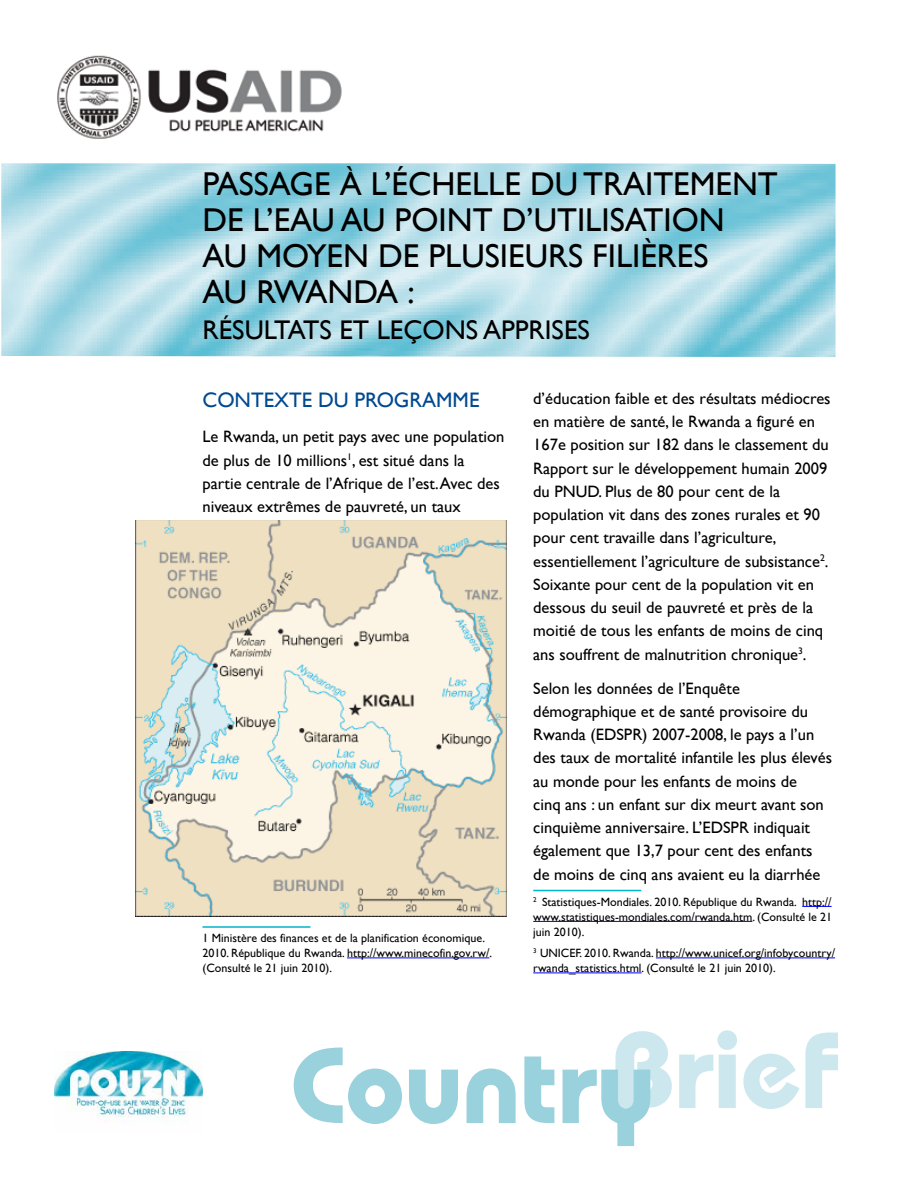
<style>
.page{position:relative;width:918px;height:1188px;background:#fff}
.page>*{position:absolute;margin:0;border:0;box-sizing:border-box;transform-origin:0 0}
.t1{font:700 108px "Bauhaus IT Cby BT";color:#99d1dc}
.t2{font:33px/36px "Gill Sans";color:#000}
.t3{font:27px "Gill Sans";color:#000}
.t4{font:21px "Gill Sans";color:#004990}
.t5{font:16.5px/23.2px "Gill Sans";color:#000}
.t6{font:12px/15px "Gill Sans";color:#000}
.s1{color:#cce8ee}
</style>
<div class="page">
<img style="left:54px;top:1051px;width:148px;height:72px">
<img style="left:57px;top:55px;width:285px;height:84px">
<img style="left:1px;top:163px;width:835px;height:194px">
<hr style="left:202px;top:926px;width:108px;height:2px;background:#00b5cc">
<hr style="left:347px;top:958px;width:142px;height:1px;background:#00f">
<hr style="left:533px;top:890px;width:108px;height:1px;background:#00b5cc">
<hr style="left:802px;top:906px;width:30px;height:1px;background:#00f">
<hr style="left:533px;top:921px;width:219px;height:1px;background:#00f">
<hr style="left:656px;top:958px;width:179px;height:1px;background:#00f">
<hr style="left:533px;top:973px;width:109px;height:1px;background:#00f">
<img style="left:136px;top:520px;width:370px;height:397px">
<h2 class="t2" style="left:202px;top:167px;width:577px">PASSAGE À L’ÉCHELLE DU TRAITEMENT<br>DE L’EAU AU POINT D’UTILISATION<br>AU MOYEN DE PLUSIEURS FILIÈRES<br>AU RWANDA :</h2>
<h3 class="t3" style="left:202px;top:315px;width:389px">RÉSULTATS ET LEÇONS APPRISES</h3>
<p class="t4" style="left:202px;top:388px;width:279px">CONTEXTE DU PROGRAMME</p>
<p class="t5" style="left:202px;top:425px;width:303px">Le Rwanda, un petit pays avec une population de plus de 10 millions<sup>1</sup>, est situé dans la partie centrale de l’Afrique de l’est. Avec des niveaux extrêmes de pauvreté, un taux</p>
<p class="t6" style="left:202px;top:930px;width:291px">1 Ministère des finances et de la planification économique.<br>2010. République du Rwanda. http://www.minecofin.gov.rw/. (Consulté le 21 juin 2010).</p>
<p class="t5" style="left:533px;top:387px;width:299px">d’éducation faible et des résultats médiocres en matière de santé, le Rwanda a figuré en 167e position sur 182 dans le classement du Rapport sur le développement humain 2009 du PNUD. Plus de 80 pour cent de la population vit dans des zones rurales et 90 pour cent travaille dans l’agriculture, essentiellement l’agriculture de subsistance<sup>2</sup>.<br>Soixante pour cent de la population vit en dessous du seuil de pauvreté et près de la moitié de tous les enfants de moins de cinq ans souffrent de malnutrition chronique<sup>3</sup>.</p>
<p class="t5" style="left:533px;top:676px;width:300px">Selon les données de l’Enquête démographique et de santé provisoire du Rwanda (EDSPR) 2007-2008, le pays a l’un des taux de mortalité infantile les plus élevés au monde pour les enfants de moins de<br>cinq ans : un enfant sur dix meurt avant son cinquième anniversaire. L’EDSPR indiquait également que 13,7 pour cent des enfants de moins de cinq ans avaient eu la diarrhée</p>
<p class="t6" style="left:533px;top:894px;width:300px;text-align:justify"><sup>2</sup> Statistiques-Mondiales. 2010. République du Rwanda. http:// www.statistiques-mondiales.com/rwanda.htm. (Consulté le 21 juin 2010).</p>
<p class="t6" style="left:533px;top:945px;width:303px"><sup>3</sup> UNICEF. 2010. Rwanda. http://www.unicef.org/infobycountry/ rwanda_statistics.html. (Consulté le 21 juin 2010).</p>
<h1 class="t1" style="left:291px;top:1019px;width:549px">Country<span class="s1">Brief</span></h1>
</div>
